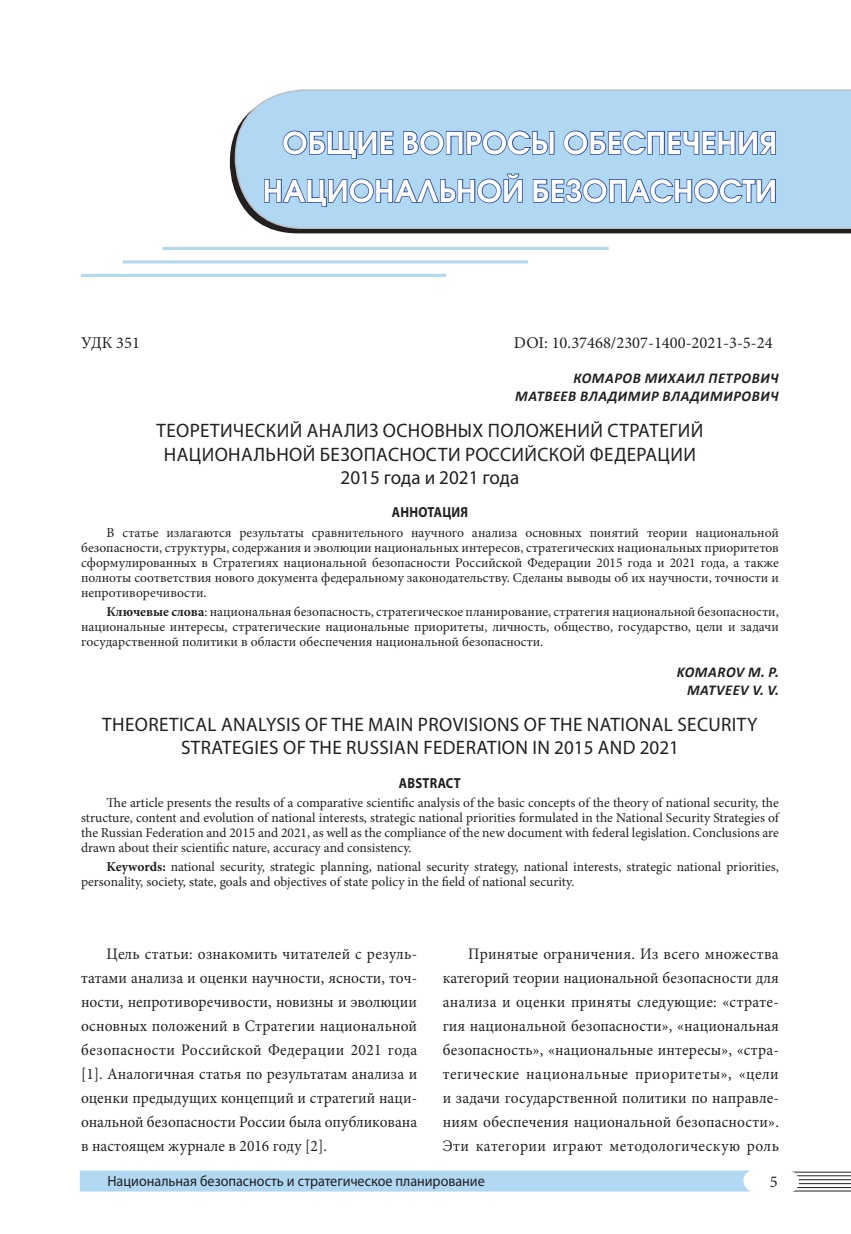
<style>
.page{position:relative;width:851px;height:1234px;background:#fff}
.page>*{position:absolute;margin:0;border:0;box-sizing:border-box;transform-origin:0 0}
.Раздел_Заголовок{font:600 30px/48px "Avant Garde Gothic C";letter-spacing:.01em;color:#fff;text-align:right}
.Заголовок{font:19.5px/23.4px "Myriad Pro";letter-spacing:.02em;color:#231f20;text-align:center}
.ЗаголовокАнгл{font:19.5px/23.4px "Myriad Pro";letter-spacing:.02em;color:#231f20;text-align:center}
.УДК{font:16.5px "Minion Pro";color:#231f20}
.Основной_текст2{font:16.05px/24px "Minion Pro";letter-spacing:.015em;color:#231f20;text-align:justify;scale:.96 1}
.t1{font:15px "Myriad Pro";color:#231f20;scale:.94 1}
.ФИО_русск{font:italic 700 15px/18px "Calibri";letter-spacing:.04em;color:#231f20;text-align:right;scale:.96 1}
.ФИО_англ{font:italic 700 15px/18px "Calibri";letter-spacing:.04em;color:#231f20;text-align:right;scale:.96 1}
.АннотацЗагол{font:700 14.55px "Myriad Pro";letter-spacing:.02em;color:#231f20;scale:.87 1}
.АннотацТекст{font:13.5px/15px "Minion Pro";color:#231f20;text-align:justify}
.Ключ_слова{font:13.5px/15px "Minion Pro";color:#231f20;text-align:justify}
.s1{font-weight:700}
</style>
<div class="page">
<div style="left:80px;top:1170px;width:669px;height:21px;background:#b0d8f2"></div>
<div style="left:744px;top:1170px;width:20px;height:20px;background:#fff;border-radius:50%"></div>
<div style="left:743px;top:1169px;width:22px;height:22px;border:2px solid #fff;border-radius:50%"></div>
<hr style="left:786px;top:1182px;width:64px;height:1px;background:#231f20">
<hr style="left:786px;top:1171px;width:64px;height:1px;background:#231f20">
<hr style="left:786px;top:1174px;width:64px;height:1px;background:#231f20">
<hr style="left:786px;top:1178px;width:64px;height:1px;background:#231f20">
<hr style="left:786px;top:1186px;width:64px;height:1px;background:#231f20">
<hr style="left:786px;top:1190px;width:64px;height:1px;background:#231f20">
<div style="left:779px;top:1171px;width:18px;height:20px;background:#fff;border-radius:50%"></div>
<div style="left:778px;top:1170px;width:20px;height:22px;border:2px solid #fff;border-radius:50%"></div>
<svg style="left:230px;top:133px;width:620px;height:100px"></svg>
<svg style="left:235px;top:89px;width:615px;height:140px;background:#b1d6ee"></svg>
<hr style="left:163px;top:247px;width:445px;height:3px;background:#b0d8f2">
<hr style="left:123px;top:260px;width:404px;height:3px;background:#b0d8f2">
<hr style="left:81px;top:274px;width:365px;height:3px;background:#b0d8f2">
<svg style="left:282px;top:130px;width:112px;height:30px;background:#87abd5"></svg>
<svg style="left:402px;top:130px;width:153px;height:26px;background:#85a9d3"></svg>
<svg style="left:562px;top:130px;width:214px;height:26px;background:#82a6d1"></svg>
<svg style="left:263px;top:172px;width:260px;height:36px;background:#92b7dc"></svg>
<svg style="left:532px;top:178px;width:244px;height:26px;background:#85a8d3"></svg>
<p class="Раздел_Заголовок" style="left:263px;top:118px;width:516px">ОБЩИЕ ВОПРОСЫ ОБЕСПЕЧЕНИЯ<br>НАЦИОНАЛЬНОЙ БЕЗОПАСНОСТИ</p>
<p class="УДК" style="left:81px;top:332px;width:60px">УДК 351</p>
<p class="УДК" style="left:514px;top:332px;width:260px">DOI: 10.37468/2307-1400-2021-3-5-24</p>
<p class="ФИО_русск" style="left:515px;top:368px;width:276px">КОМАРОВ МИХАИЛ ПЕТРОВИЧ<br>МАТВЕЕВ ВЛАДИМИР ВЛАДИМИРОВИЧ</p>
<p class="Заголовок" style="left:156px;top:419px;width:548px">ТЕОРЕТИЧЕСКИЙ АНАЛИЗ ОСНОВНЫХ ПОЛОЖЕНИЙ СТРАТЕГИЙ<br>НАЦИОНАЛЬНОЙ БЕЗОПАСНОСТИ РОССИЙСКОЙ ФЕДЕРАЦИИ<br>2015 года и 2021 года</p>
<p class="АннотацЗагол" style="left:391px;top:503px;width:89px">АННОТАЦИЯ</p>
<p class="АннотацТекст" style="left:81px;top:525px;width:699px;text-indent:26px">В статье излагаются результаты сравнительного научного анализа основных понятий теории национальной безопасности, структуры, содержания и эволюции национальных интересов, стратегических национальных приоритетов сформулированных в Стратегиях национальной безопасности Российской Федерации 2015 года и 2021 года, а также полноты соответствия нового документа федеральному законодательству. Сделаны выводы об их научности, точности и непротиворечивости.</p>
<p class="Ключ_слова" style="left:81px;top:604px;width:699px;text-indent:26px"><span class="s1">Ключевые слова</span>: национальная безопасность, стратегическое планирование, стратегия национальной безопасности, национальные интересы, стратегические национальные приоритеты, личность, общество, государство, цели и задачи государственной политики в области обеспечения национальной безопасности.</p>
<p class="ФИО_англ" style="left:677px;top:662px;width:108px">KOMAROV M. P.<br>MATVEEV V. V.</p>
<p class="ЗаголовокАнгл" style="left:102px;top:712px;width:656px">THEORETICAL ANALYSIS OF THE MAIN PROVISIONS OF THE NATIONAL SECURITY<br>STRATEGIES OF THE RUSSIAN FEDERATION IN 2015 AND 2021</p>
<p class="АннотацЗагол" style="left:399px;top:773px;width:73px">ABSTRACT</p>
<p class="АннотацТекст" style="left:81px;top:795px;width:699px;text-indent:26px">The article presents the results of a comparative scientific analysis of the basic concepts of the theory of national security, the structure, content and evolution of national interests, strategic national priorities formulated in the National Security Strategies of the Russian Federation and 2015 and 2021, as well as the compliance of the new document with federal legislation. Conclusions are drawn about their scientific nature, accuracy and consistency.</p>
<p class="Ключ_слова" style="left:81px;top:859px;width:699px;text-indent:26px"><span class="s1">Keywords:</span> national security, strategic planning, national security strategy, national interests, strategic national priorities, personality, society, state, goals and objectives of state policy in the field of national security.</p>
<p class="Основной_текст2" style="left:81px;top:941px;width:352px;text-indent:26px">Цель статьи: ознакомить читателей с резуль&shy;татами анализа и оценки научности, ясности, точ&shy;ности, непротиворечивости, новизны и эволюции основных положений в Стратегии национальной безопасности Российской Федерации 2021 года [1]. Аналогичная статья по результатам анализа и оценки предыдущих концепций и стратегий наци&shy;ональной безопасности России была опубликована в настоящем журнале в 2016 году [2].</p>
<p class="Основной_текст2" style="left:442px;top:941px;width:351px;text-indent:26px">Принятые ограничения. Из всего множества категорий теории национальной безопасности для анализа и оценки приняты следующие: «страте&shy;гия национальной безопасности», «национальная безопасность», «национальные интересы», «стра&shy;тегические национальные приоритеты», «цели и задачи государственной политики по направле&shy;ниям обеспечения национальной безопасности».<br>Эти категории играют методологическую роль</p>
<p class="t1" style="left:107px;top:1171px;width:403px">Национальная безопасность и стратегическое планирование</p>
<p class="УДК" style="left:769px;top:1170px;width:9px">5</p>
</div>
